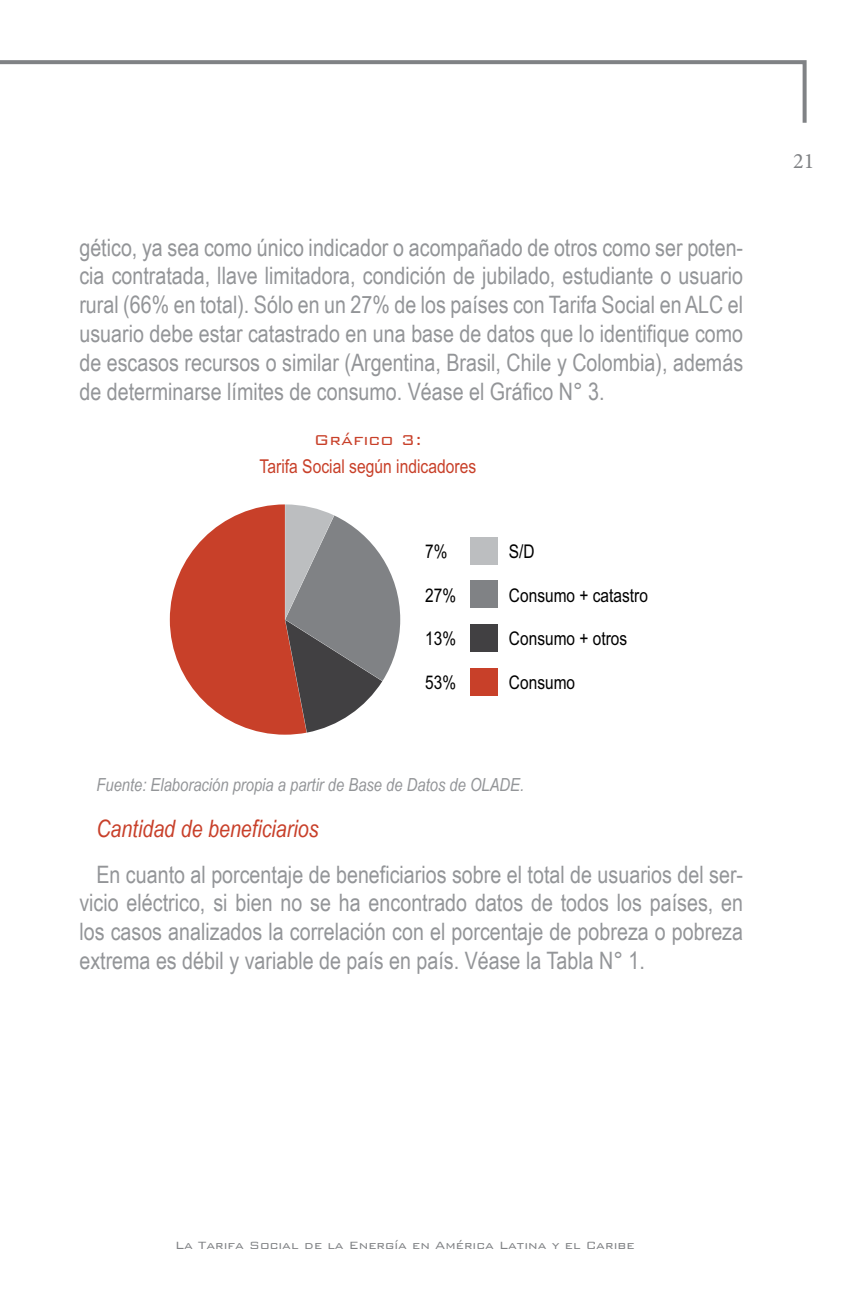
<style>
.page{position:relative;width:851px;height:1304px;background:#fff}
.page>*{position:absolute;margin:0;border:0;box-sizing:border-box;transform-origin:0 0}
.t1{font:24px/28.8px "Arial Narrow";color:#939598;text-align:justify}
.t2{font:italic 24px "Arial Narrow";color:#c8402a}
.t3{font:22px "Minion Pro";color:#808285}
.t4{font:19px "Arial Narrow";color:#c84029}
.t5{font:300 19px "Bank Gothic";color:#c84029}
.t6{font:18.8px "Arial Narrow";color:#000}
.t7{font:italic 18px "Arial Narrow";color:#939598}
.t8{font:300 14px "Bank Gothic";color:#808285}
</style>
<div class="page">
<svg style="left:0;top:60px;width:807px;height:63px"></svg>
<div style="left:470px;top:537px;width:27px;height:27px;background:#bcbec0"></div>
<div style="left:470px;top:581px;width:27px;height:27px;background:#808285"></div>
<div style="left:470px;top:624px;width:27px;height:28px;background:#414042"></div>
<div style="left:470px;top:668px;width:27px;height:28px;background:#c84029"></div>
<svg style="left:170px;top:504px;width:230px;height:231px"></svg>
<p class="t1" style="left:79px;top:232px;width:665px">gético, ya sea como único indicador o acompañado de otros como ser poten&shy;cia contratada, llave limitadora, condición de jubilado, estudiante o usuario rural (66% en total). Sólo en un 27% de los países con Tarifa Social en ALC el usuario debe estar catastrado en una base de datos que lo identifique como de escasos recursos o similar (Argentina, Brasil, Chile y Colombia), además de determinarse límites de consumo. Véase el Gráfico N° 3.</p>
<p class="t5" style="left:314px;top:426px;width:110px">Gráfico 3:</p>
<p class="t4" style="left:259px;top:452px;width:218px">Tarifa Social según indicadores</p>
<p class="t6" style="left:425px;top:537px;width:24px">7%</p>
<p class="t6" style="left:509px;top:537px;width:27px">S/D</p>
<p class="t6" style="left:425px;top:581px;width:32px">27%</p>
<p class="t6" style="left:509px;top:581px;width:140px">Consumo + catastro</p>
<p class="t6" style="left:425px;top:625px;width:32px">13%</p>
<p class="t6" style="left:509px;top:625px;width:120px">Consumo + otros</p>
<p class="t6" style="left:425px;top:668px;width:32px">53%</p>
<p class="t6" style="left:509px;top:668px;width:68px">Consumo</p>
<p class="t7" style="left:96px;top:772px;width:429px">Fuente: Elaboración propia a partir de Base de Datos de OLADE.</p>
<p class="t2" style="left:96px;top:812px;width:224px">Cantidad de beneficiarios</p>
<p class="t1" style="left:79px;top:859px;width:665px;text-indent:17px">En cuanto al porcentaje de beneficiarios sobre el total de usuarios del ser&shy;vicio eléctrico, si bien no se ha encontrado datos de todos los países, en los casos analizados la correlación con el porcentaje de pobreza o pobreza extrema es débil y variable de país en país. Véase la Tabla N° 1.</p>
<p class="t3" style="left:793px;top:146px;width:23px">21</p>
<p class="t8" style="left:175px;top:1235px;width:461px">La Tarifa Social de la Energía en América Latina y el Caribe</p>
</div>
